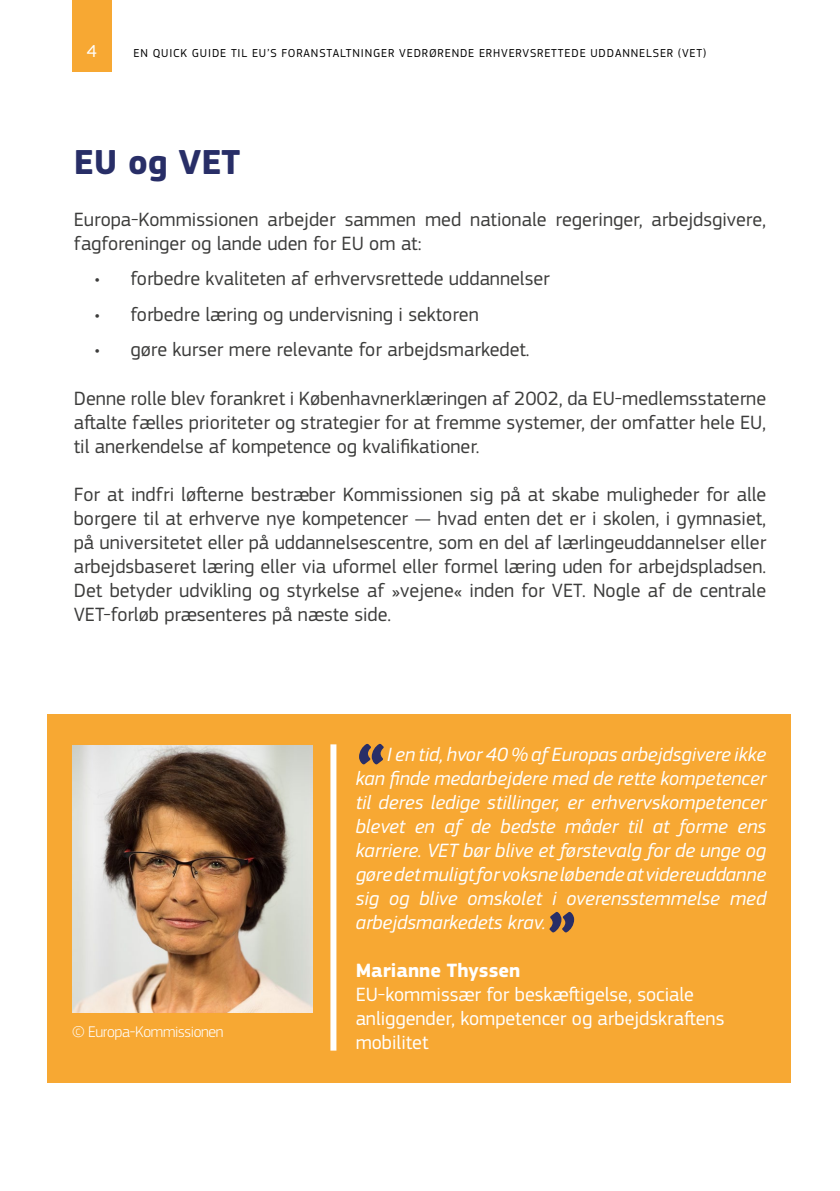
<style>
.page{position:relative;width:840px;height:1191px;background:#fff}
.page>*{position:absolute;margin:0;border:0;box-sizing:border-box;transform-origin:0 0}
.Body_text{font:700 66px "EC Square Sans Pro";color:#282e67}
.section_heading{font:700 36px "EC Square Sans Pro";color:#282e67}
.Body_text-2{font:20px/24px "EC Square Sans Pro";color:#3c3c3b;text-align:justify}
.Body_text-3{font:italic 20px/24px "EC Square Sans Pro";color:#fff;text-align:justify}
.Body_text-4{font:20px/24px "EC Square Sans Pro";color:#fff}
.Body_text-5{font:700 20px "EC Square Sans Pro";color:#fff}
.t1{font:18px "EC Square Sans Pro";color:#fff}
.plem{font:300 16px "EC Square Sans Pro";letter-spacing:-.02em;color:#fff}
.t2{font:12px "EC Square Sans Pro";letter-spacing:.07em;color:#000}
</style>
<div class="page">
<div style="left:72px;top:0;width:40px;height:72px;background:#f7a833"></div>
<div style="left:47px;top:714px;width:743px;height:369px;background:#f7a833"></div>
<img style="left:72px;top:746px;width:240px;height:266px">
<div style="left:330px;top:744px;width:6px;height:306px;background:#fff"></div>
<p class="t1" style="left:87px;top:40px;width:12px">4</p>
<p class="t2" style="left:133px;top:46px;width:574px">EN QUICK GUIDE TIL EU’S FORANSTALTNINGER VEDRØRENDE ERHVERVSRETTEDE UDDANNELSER (VET)</p>
<h2 class="section_heading" style="left:74px;top:140px;width:168px">EU og VET</h2>
<p class="Body_text-2" style="left:74px;top:207px;width:693px">Europa-Kommissionen arbejder sammen med nationale regeringer, arbejdsgivere, fagforeninger og lande uden for EU om at:</p>
<p class="Body_text-2" style="left:94px;top:267px;width:456px">• forbedre kvaliteten af erhvervsrettede uddannelser</p>
<p class="Body_text-2" style="left:94px;top:302px;width:385px">• forbedre læring og undervisning i sektoren</p>
<p class="Body_text-2" style="left:94px;top:337px;width:436px">• gøre kurser mere relevante for arbejdsmarkedet.</p>
<p class="Body_text-2" style="left:74px;top:386px;width:693px">Denne rolle blev forankret i Københavnerklæringen af 2002, da EU-medlemsstaterne aftalte fælles prioriteter og strategier for at fremme systemer, der omfatter hele EU, til anerkendelse af kompetence og kvalifikationer.</p>
<p class="Body_text-2" style="left:74px;top:482px;width:693px">For at indfri løfterne bestræber Kommissionen sig på at skabe muligheder for alle borgere til at erhverve nye kompetencer — hvad enten det er i skolen, i gymnasiet, på universitetet eller på uddannelsescentre, som en del af lærlingeuddannelser eller arbejdsbaseret læring eller via uformel eller formel læring uden for arbejdspladsen.<br>Det betyder udvikling og styrkelse af »vejene« inden for VET. Nogle af de centrale VET-forløb præsenteres på næste side.</p>
<p class="plem" style="left:72px;top:1022px;width:153px">© Europa-Kommissionen</p>
<p class="Body_text" style="left:355px;top:730px;width:33px">“</p>
<p class="Body_text-3" style="left:355px;top:743px;width:412px;text-indent:31px">I en tid, hvor 40 % af Europas arbejdsgivere ikke kan finde medarbejdere med de rette kompetencer til deres ledige stillinger, er erhvervskompetencer blevet en af de bedste måder til at forme ens karriere. VET bør blive et førstevalg for de unge og gøre det muligt for voksne løbende at videreuddanne sig og blive omskolet i overensstemmelse med arbejdsmarkedets krav.</p>
<p class="Body_text" style="left:545px;top:898px;width:33px">”</p>
<p class="Body_text-5" style="left:355px;top:958px;width:166px">Marianne Thyssen</p>
<p class="Body_text-4" style="left:355px;top:983px;width:370px">EU-kommissær for beskæftigelse, sociale anliggender, kompetencer og arbejdskraftens mobilitet</p>
</div>
